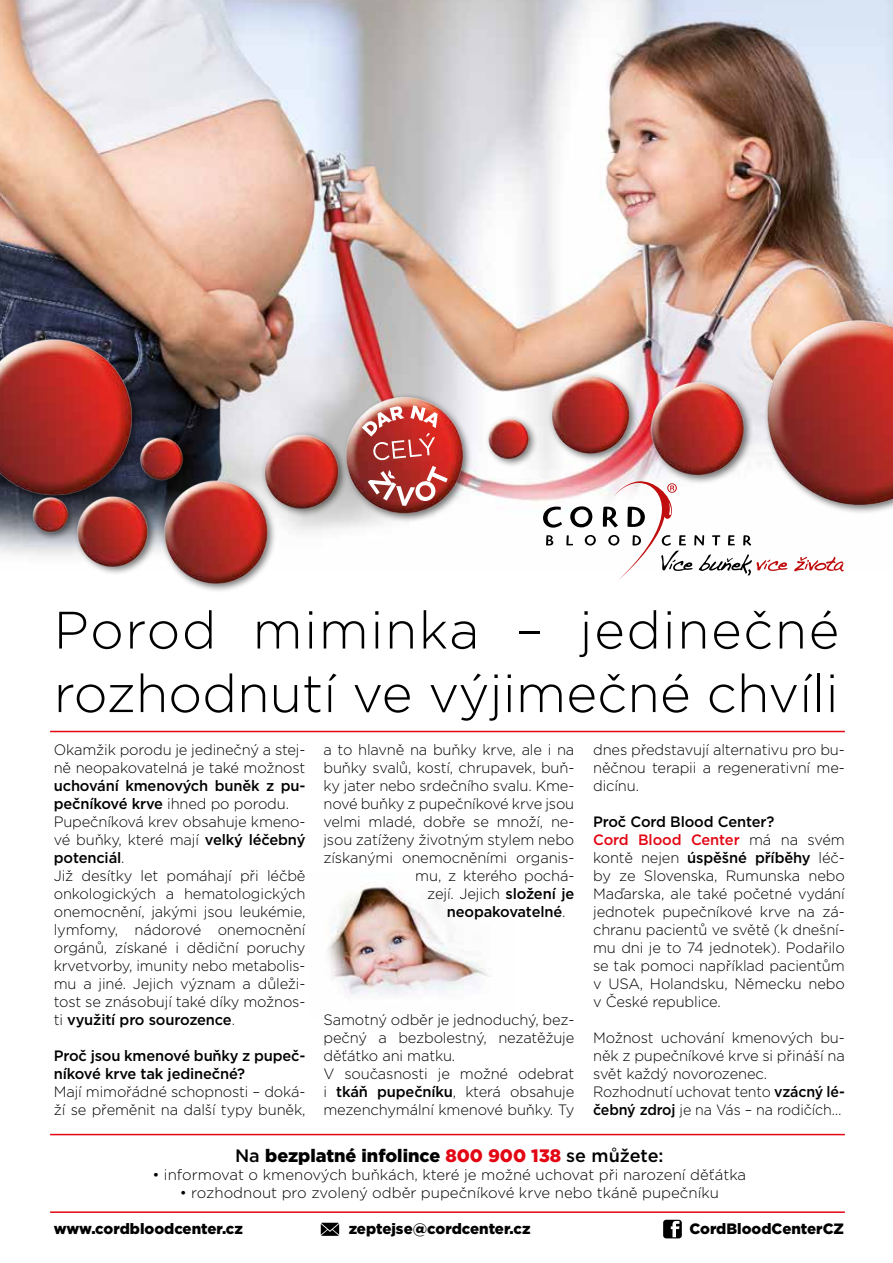
<style>
.page{position:relative;width:893px;height:1263px;background:#fff}
.page>*{position:absolute;margin:0;border:0;box-sizing:border-box;transform-origin:0 0}
.t1{font:300 52.95px "Gotham";color:#000}
.t2{font:300 52.5px "Gotham";letter-spacing:.03em;color:#000}
.t3{font:900 18px "Gotham";color:#000}
.t4{font:300 15px/18px "Gotham";letter-spacing:-.01em;color:#000}
.t5{font:500 15px/18px "Gotham";letter-spacing:-.01em;color:#000}
.t6{font:900 15px "Gotham";color:#000}
.s1{font-weight:500}
.s2{font-weight:500;color:#e30613}
.s3{color:#e30613}
.s4{font-weight:300}
</style>
<div class="page">
<img style="left:327px;top:884px;width:163px;height:111px">
<img style="left:0;top:0;width:893px;height:556px">
<div style="left:0;top:336px;width:141px;height:169px;background:#000;opacity:.55"></div>
<img style="left:0;top:335px;width:136px;height:165px">
<div style="left:342px;top:392px;width:131px;height:131px;background:#000;opacity:.55"></div>
<img style="left:343px;top:393px;width:124px;height:124px">
<div style="left:547px;top:372px;width:92px;height:91px;background:#000;opacity:.55"></div>
<img style="left:549px;top:373px;width:82px;height:83px">
<div style="left:261px;top:430px;width:87px;height:88px;background:#000;opacity:.55"></div>
<img style="left:262px;top:432px;width:78px;height:78px">
<div style="left:73px;top:493px;width:84px;height:83px;background:#000;opacity:.55"></div>
<img style="left:76px;top:494px;width:74px;height:75px">
<div style="left:648px;top:378px;width:106px;height:107px;background:#000;opacity:.55"></div>
<img style="left:648px;top:379px;width:99px;height:99px">
<div style="left:160px;top:476px;width:117px;height:117px;background:#000;opacity:.55"></div>
<img style="left:161px;top:478px;width:109px;height:108px">
<div style="left:485px;top:415px;width:53px;height:53px;background:#000;opacity:.55"></div>
<img style="left:488px;top:417px;width:42px;height:42px">
<div style="left:29px;top:493px;width:48px;height:48px;background:#000;opacity:.55"></div>
<img style="left:32px;top:497px;width:36px;height:35px">
<div style="left:136px;top:434px;width:56px;height:55px;background:#000;opacity:.55"></div>
<img style="left:139px;top:437px;width:44px;height:44px">
<img style="left:761px;top:315px;width:132px;height:196px">
<svg style="left:543px;top:481px;width:301px;height:99px"></svg>
<img style="left:362px;top:405px;width:86px;height:101px">
<hr style="left:50px;top:731px;width:795px;height:1px;background:#e30613">
<hr style="left:50px;top:1134px;width:795px;height:1px;background:#e30613">
<hr style="left:50px;top:1211px;width:795px;height:2px;background:#e30613">
<svg style="left:663px;top:1220px;width:19px;height:18px"></svg>
<svg style="left:321px;top:1223px;width:18px;height:13px"></svg>
<h2 class="t2" style="left:54px;top:597px;width:787px">Porod miminka – jedinečné</h2>
<h1 class="t1" style="left:54px;top:660px;width:786px">rozhodnutí ve výjimečné chvíli</h1>
<p class="t4" style="left:54px;top:740px;width:253px">Okamžik porodu je jedinečný a stej&shy;ně neopakovatelná je také možnost</p>
<p class="t4" style="left:54px;top:776px;width:253px"><span class="s1">uchování kmenových buněk z pu&shy;pečníkové krve</span> ihned po porodu.<br>Pupečníková krev obsahuje kmeno&shy;vé buňky, které mají <span class="s1">velký léčebný potenciál</span>.<br>Již desítky let pomáhají při léčbě onkologických a hematologických onemocnění, jakými jsou leukémie, lymfomy, nádorové onemocnění orgánů, získané i dědiční poruchy krvetvorby, imunity nebo metabolis&shy;mu a jiné. Jejich význam a důleži&shy;tost se znásobují také díky možnos&shy;ti <span class="s1">využití pro sourozence</span>.</p>
<p class="t5" style="left:54px;top:1046px;width:253px">Proč jsou kmenové buňky z pupeč&shy;níkové krve tak jedinečné?</p>
<p class="t4" style="left:54px;top:1082px;width:253px">Mají mimořádné schopnosti – doká&shy;ží se přeměnit na další typy buněk,</p>
<p class="t4" style="left:593px;top:740px;width:253px;text-align:justify">dnes představují alternativu pro bu&shy;něčnou terapii a regenerativní me&shy;dicínu.</p>
<p class="t4" style="left:593px;top:812px;width:253px"><span class="s1">Proč Cord Blood Center?<br></span><span class="s2">Cord Blood Center</span> má na svém kontě nejen <span class="s1">úspěšné příběhy</span> léč&shy;by ze Slovenska, Rumunska nebo<br>Maďarska, ale také početné vydání jednotek pupečníkové krve na zá&shy;chranu pacientů ve světě (k dnešní&shy;mu dni je to 74 jednotek). Podařilo se tak pomoci například pacientům v USA, Holandsku, Německu nebo v České republice.</p>
<p class="t4" style="left:593px;top:1028px;width:253px">Možnost uchování kmenových bu&shy;něk z pupečníkové krve si přináší na svět každý novorozenec.<br>Rozhodnutí uchovat tento <span class="s1">vzácný lé&shy;čebný zdroj</span> je na Vás – na rodičích…</p>
<p class="t3" style="left:235px;top:1143px;width:430px"><span class="s1">Na</span> bezplatné infolince <span class="s3">800 900 138</span> <span class="s1">se můžete:</span></p>
<p class="t4" style="left:152px;top:1165px;width:595px">• informovat o kmenových buňkách, které je možné uchovat při narození děťátka</p>
<p class="t4" style="left:180px;top:1183px;width:541px">• rozhodnout pro zvolený odběr pupečníkové krve nebo tkáně pupečníku</p>
<p class="t6" style="left:54px;top:1218px;width:191px">www.cordbloodcenter.cz</p>
<p class="t6" style="left:349px;top:1218px;width:183px">zeptejse@cordcenter.cz</p>
<p class="t6" style="left:689px;top:1218px;width:156px">CordBloodCenterCZ</p>
<p class="t4" style="left:323px;top:740px;width:252px">a to hlavně na buňky krve, ale i na</p>
<p class="t4" style="left:323px;top:758px;width:252px">buňky svalů, kostí, chrupavek, buň-</p>
<p class="t4" style="left:323px;top:776px;width:252px">ky jater nebo srdečního svalu. Kme-</p>
<p class="t4" style="left:323px;top:794px;width:252px">nové buňky z pupečníkové krve jsou</p>
<p class="t4" style="left:323px;top:812px;width:252px">velmi mladé, dobře se množí, ne-</p>
<p class="t4" style="left:323px;top:830px;width:252px">jsou zatíženy životným stylem nebo</p>
<p class="t4" style="left:323px;top:848px;width:252px">získanými onemocněními organis-</p>
<p class="t4" style="left:415px;top:866px;width:160px">mu, z kterého pochá-</p>
<p class="t4" style="left:427px;top:884px;width:148px">zejí. Jejich <span class="s1">složení je</span></p>
<p class="t5" style="left:447px;top:902px;width:120px">neopakovatelné<span class="s4">.</span></p>
<p class="t4" style="left:323px;top:1010px;width:252px">Samotný odběr je jednoduchý, bez&shy;pečný a bezbolestný, nezatěžuje děťátko ani matku.<br>V současnosti je možné odebrat i <span class="s1">tkáň pupečníku</span>, která obsahuje mezenchymální kmenové buňky. Ty</p>
</div>
